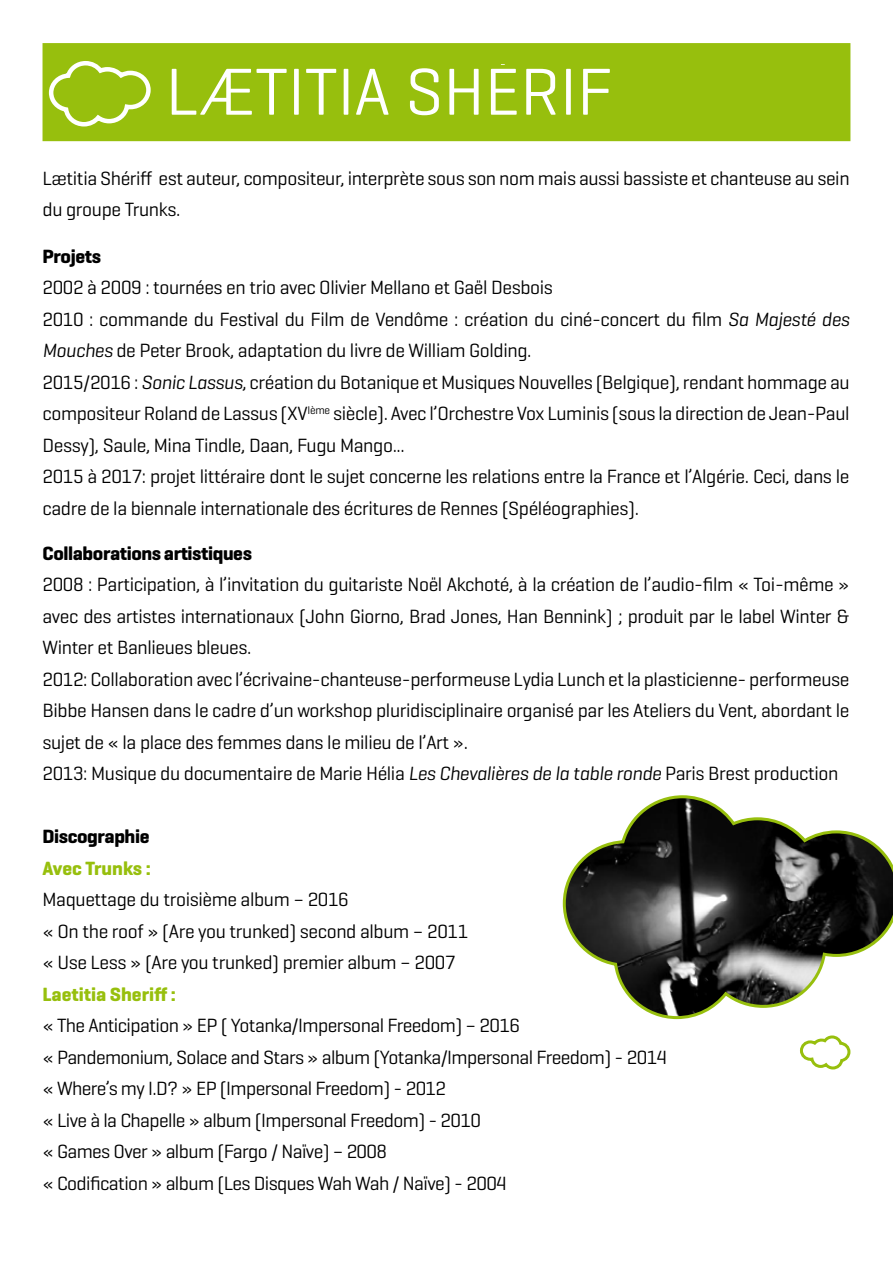
<style>
.page{position:relative;width:893px;height:1263px;background:#fff}
.page>*{position:absolute;margin:0;border:0;box-sizing:border-box;transform-origin:0 0}
.t1{font:67.5px "Geogrotesque";color:#fff}
.t2{font:19.5px/31.5px "Geogrotesque";letter-spacing:-.02em;color:#000}
.t3{font:700 19.5px "Geogrotesque";letter-spacing:-.02em;color:#000}
.t4{font:700 19.5px "Geogrotesque";color:#97bf0d}
.s1{font-style:italic}
</style>
<div class="page">
<div style="left:53px;top:54px;width:787px;height:77px;background:#97bf0d"></div>
<div style="left:43px;top:43px;width:807px;height:98px;border:21px solid #97bf0d"></div>
<svg style="left:47px;top:59px;width:106px;height:70px"></svg>
<svg style="left:562px;top:795px;width:331px;height:225px"></svg>
<svg style="left:800px;top:1035px;width:51px;height:35px"></svg>
<h1 class="t1" style="left:166px;top:50px;width:435px">lÆtitia shérif</h1>
<p class="t2" style="left:43px;top:162px;width:809px">Lætitia Shériff est auteur, compositeur, interprète sous son nom mais aussi bassiste et chanteuse au sein du groupe Trunks.</p>
<p class="t3" style="left:43px;top:244px;width:60px">Projets</p>
<p class="t2" style="left:43px;top:271px;width:809px">2002 à 2009 : tournées en trio avec Olivier Mellano et Gaël Desbois<br>2010 : commande du Festival du Film de Vendôme : création du ciné-concert du film <span class="s1">Sa Majesté des Mouches</span> de Peter Brook, adaptation du livre de William Golding.<br>2015/2016 : <span class="s1">Sonic Lassus</span>, création du Botanique et Musiques Nouvelles (Belgique), rendant hommage au compositeur Roland de Lassus (XV<sup>Ième</sup> siècle). Avec l’Orchestre Vox Luminis (sous la direction de Jean-Paul Dessy), Saule, Mina Tindle, Daan, Fugu Mango...<br>2015 à 2017: projet littéraire dont le sujet concerne les relations entre la France et l’Algérie. Ceci, dans le cadre de la biennale internationale des écritures de Rennes (Spéléographies).</p>
<p class="t3" style="left:43px;top:541px;width:211px">Collaborations artistiques</p>
<p class="t2" style="left:42px;top:568px;width:809px">2008 : Participation, à l’invitation du guitariste Noël Akchoté, à la création de l’audio-film « Toi-même » avec des artistes internationaux (John Giorno, Brad Jones, Han Bennink) ; produit par le label Winter &amp; Winter et Banlieues bleues.<br>2012: Collaboration avec l’écrivaine-chanteuse-performeuse Lydia Lunch et la plasticienne- performeuse Bibbe Hansen dans le cadre d’un workshop pluridisciplinaire organisé par les Ateliers du Vent, abordant le sujet de « la place des femmes dans le milieu de l’Art ».<br>2013: M usique du documentaire de M arie H élia <span class="s1">Les Chevalières de la table ronde</span> Paris Brest production</p>
<p class="t3" style="left:42px;top:824px;width:109px">Discographie</p>
<p class="t4" style="left:42px;top:856px;width:110px">Avec Trunks :</p>
<p class="t2" style="left:42px;top:883px;width:427px">Maquettage du troisième album – 2016<br>« O n the roof » (Are you trunked) second album – 2011 « Use Less » (Are you trunked) premier album – 2007</p>
<p class="t4" style="left:42px;top:982px;width:135px">Laetitia Sheriff :</p>
<p class="t2" style="left:42px;top:1009px;width:626px">« The Anticipation » EP ( Yotanka/I mpersonal Freedom) – 2016<br>« Pandemonium, Solace and Stars » album (Yotanka/I mpersonal Freedom) - 2014 « Where’s my I.D? » EP (I mpersonal Freedom) - 2012<br>« Live à la Chapelle » album (I mpersonal Freedom) - 2010<br>« Games Over » album (Fargo / Naïve) – 2008<br>« Codification » album (Les Disques Wah Wah / Naïve) - 2004</p>
</div>
